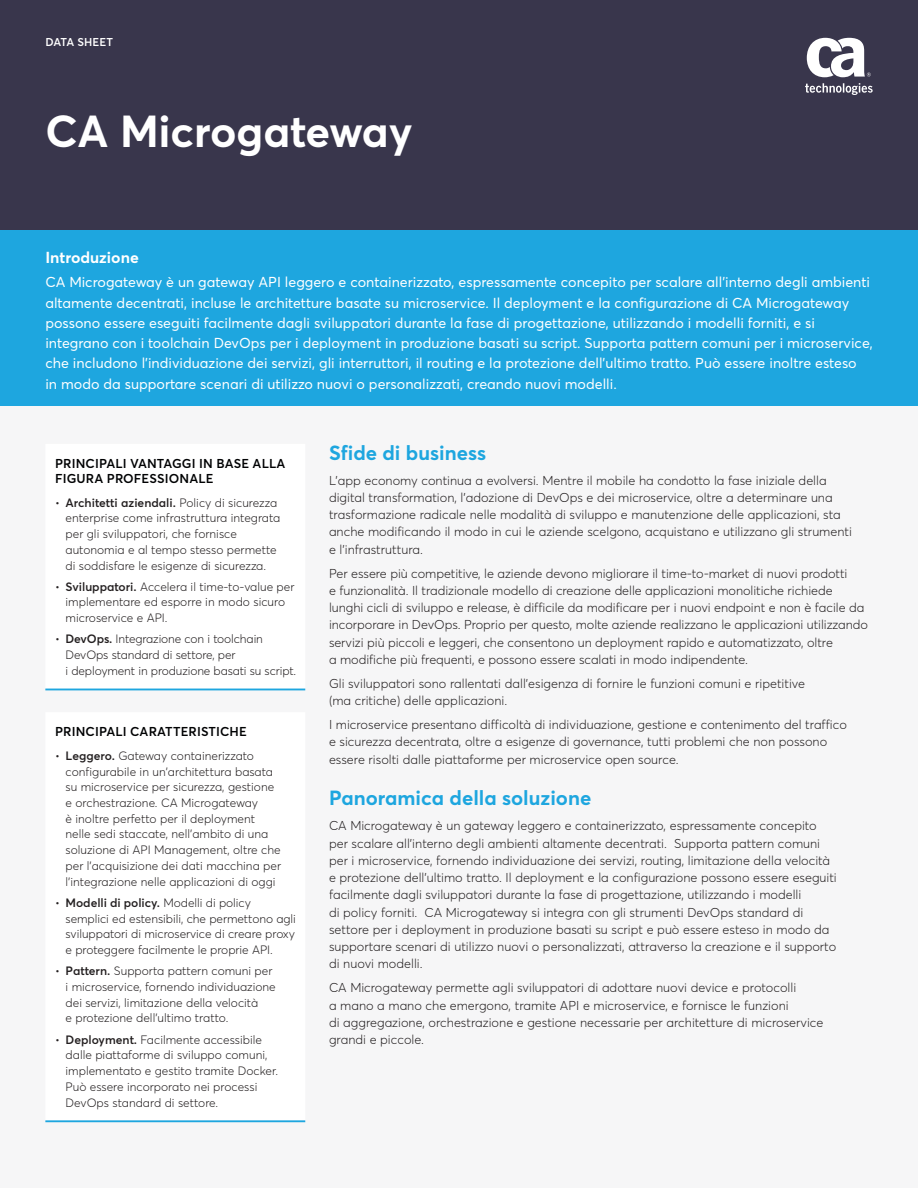
<style>
.page{position:relative;width:918px;height:1188px;background:#fff}
.page>*{position:absolute;margin:0;border:0;box-sizing:border-box;transform-origin:0 0}
.t1{font:700 44.25px "Averta";color:#fff}
.t2{font:700 20.25px "Averta";color:#1ea6df}
.t3{font:700 15.75px "Averta";color:#fff}
.t4{font:14.25px/20.2px "Averta";color:#fff}
.t5{font:300 12.75px/17.2px "Averta";color:#231f20}
.t6{font:600 12.75px/15.3px "Averta";letter-spacing:.01em;color:#010203}
.t7{font:300 12px/15.8px "Averta";color:#231f20}
.t8{font:600 11.25px "Averta";letter-spacing:.01em;color:#fff}
.s1{font-weight:600}
</style>
<div class="page">
<div style="left:0;top:405px;width:918px;height:783px;background:#f6f6f7"></div>
<div style="left:0;top:228px;width:918px;height:178px;background:#1ea6df"></div>
<div style="left:0;top:0;width:918px;height:230px;background:#39364c"></div>
<svg style="left:805px;top:83px;width:68px;height:12px"></svg>
<svg style="left:807px;top:38px;width:64px;height:39px"></svg>
<hr style="left:45px;top:689px;width:260px;height:1px;background:#1ea6df">
<hr style="left:45px;top:1120px;width:260px;height:2px;background:#1ea6df">
<p class="t8" style="left:45px;top:35px;width:69px">DATA SHEET</p>
<h1 class="t1" style="left:45px;top:103px;width:369px">CA Microgateway</h1>
<p class="t3" style="left:45px;top:247px;width:95px">Introduzione</p>
<p class="t4" style="left:45px;top:272px;width:829px">CA Microgateway è un gateway API leggero e containerizzato, espressamente concepito per scalare all'interno degli ambienti altamente decentrati, incluse le architetture basate su microservice. Il deployment e la configurazione di CA Microgateway possono essere eseguiti facilmente dagli sviluppatori durante la fase di progettazione, utilizzando i modelli forniti, e si integrano con i toolchain DevOps per i deployment in produzione basati su script. Supporta pattern comuni per i microservice, che includono l'individuazione dei servizi, gli interruttori, il routing e la protezione dell'ultimo tratto. Può essere inoltre esteso<br>in modo da supportare scenari di utilizzo nuovi o personalizzati, creando nuovi modelli.</p>
<p class="t6" style="left:55px;top:455px;width:232px">PRINCIPALI VANTAGGI IN BASE ALLA<br>FIGURA PROFESSIONALE</p>
<p class="t7" style="left:66px;top:494px;width:216px;text-indent:-10px">• <span class="s1">Architetti aziendali.</span> Policy di sicurezza enterprise come infrastruttura integrata per gli sviluppatori, che fornisce autonomia e al tempo stesso permette di soddisfare le esigenze di sicurezza.</p>
<p class="t7" style="left:66px;top:579px;width:230px;text-indent:-10px">• <span class="s1">Sviluppatori.</span> Accelera il time-to-value per implementare ed esporre in modo sicuro microservice e API.</p>
<p class="t7" style="left:66px;top:631px;width:232px;text-indent:-10px">• <span class="s1">DevOps.</span> Integrazione con i toolchain<br>DevOps standard di settore, per<br>i deployment in produzione basati su script.</p>
<p class="t6" style="left:55px;top:724px;width:193px">PRINCIPALI CARATTERISTICHE</p>
<p class="t7" style="left:66px;top:748px;width:217px;text-indent:-10px">• <span class="s1">Leggero.</span> Gateway containerizzato configurabile in un'architettura basata su microservice per sicurezza, gestione e orchestrazione. CA Microgateway<br>è inoltre perfetto per il deployment nelle sedi staccate, nell'ambito di una soluzione di API Management, oltre che per l'acquisizione dei dati macchina per l'integrazione nelle applicazioni di oggi</p>
<p class="t7" style="left:66px;top:895px;width:232px;text-indent:-10px">• <span class="s1">Modelli di policy.</span> Modelli di policy semplici ed estensibili, che permettono agli sviluppatori di microservice di creare proxy e proteggere facilmente le proprie API.</p>
<p class="t7" style="left:66px;top:963px;width:212px;text-indent:-10px">• <span class="s1">Pattern.</span> Supporta pattern comuni per i microservice, fornendo individuazione dei servizi, limitazione della velocità<br>e protezione dell'ultimo tratto.</p>
<p class="t7" style="left:66px;top:1031px;width:214px;text-indent:-10px">• <span class="s1">Deployment.</span> Facilmente accessibile dalle piattaforme di sviluppo comuni, implementato e gestito tramite Docker.<br>Può essere incorporato nei processi DevOps standard di settore.</p>
<h2 class="t2" style="left:329px;top:439px;width:159px">Sfide di business</h2>
<p class="t5" style="left:329px;top:471px;width:524px">L'app economy continua a evolversi. Mentre il mobile ha condotto la fase iniziale della digital transformation, l'adozione di DevOps e dei microservice, oltre a determinare una trasformazione radicale nelle modalità di sviluppo e manutenzione delle applicazioni, sta anche modificando il modo in cui le aziende scelgono, acquistano e utilizzano gli strumenti e l'infrastruttura.</p>
<p class="t5" style="left:329px;top:564px;width:540px">Per essere più competitive, le aziende devono migliorare il time-to-market di nuovi prodotti<br>e funzionalità. Il tradizionale modello di creazione delle applicazioni monolitiche richiede lunghi cicli di sviluppo e release, è difficile da modificare per i nuovi endpoint e non è facile da incorporare in DevOps. Proprio per questo, molte aziende realizzano le applicazioni utilizzando servizi più piccoli e leggeri, che consentono un deployment rapido e automatizzato, oltre<br>a modifiche più frequenti, e possono essere scalati in modo indipendente.</p>
<p class="t5" style="left:329px;top:675px;width:478px">Gli sviluppatori sono rallentati dall'esigenza di fornire le funzioni comuni e ripetitive (ma critiche) delle applicazioni.</p>
<p class="t5" style="left:329px;top:716px;width:519px">I microservice presentano difficoltà di individuazione, gestione e contenimento del traffico e sicurezza decentrata, oltre a esigenze di governance, tutti problemi che non possono essere risolti dalle piattaforme per microservice open source.</p>
<h2 class="t2" style="left:329px;top:785px;width:264px">Panoramica della soluzione</h2>
<p class="t5" style="left:329px;top:817px;width:509px">CA Microgateway è un gateway leggero e containerizzato, espressamente concepito per scalare all'interno degli ambienti altamente decentrati. Supporta pattern comuni per i microservice, fornendo individuazione dei servizi, routing, limitazione della velocità e protezione dell'ultimo tratto. Il deployment e la configurazione possono essere eseguiti facilmente dagli sviluppatori durante la fase di progettazione, utilizzando i modelli<br>di policy forniti. CA Microgateway si integra con gli strumenti DevOps standard di settore per i deployment in produzione basati su script e può essere esteso in modo da supportare scenari di utilizzo nuovi o personalizzati, attraverso la creazione e il supporto di nuovi modelli.</p>
<p class="t5" style="left:329px;top:979px;width:496px">CA Microgateway permette agli sviluppatori di adottare nuovi device e protocolli<br>a mano a mano che emergono, tramite API e microservice, e fornisce le funzioni<br>di aggregazione, orchestrazione e gestione necessarie per architetture di microservice grandi e piccole.</p>
</div>
